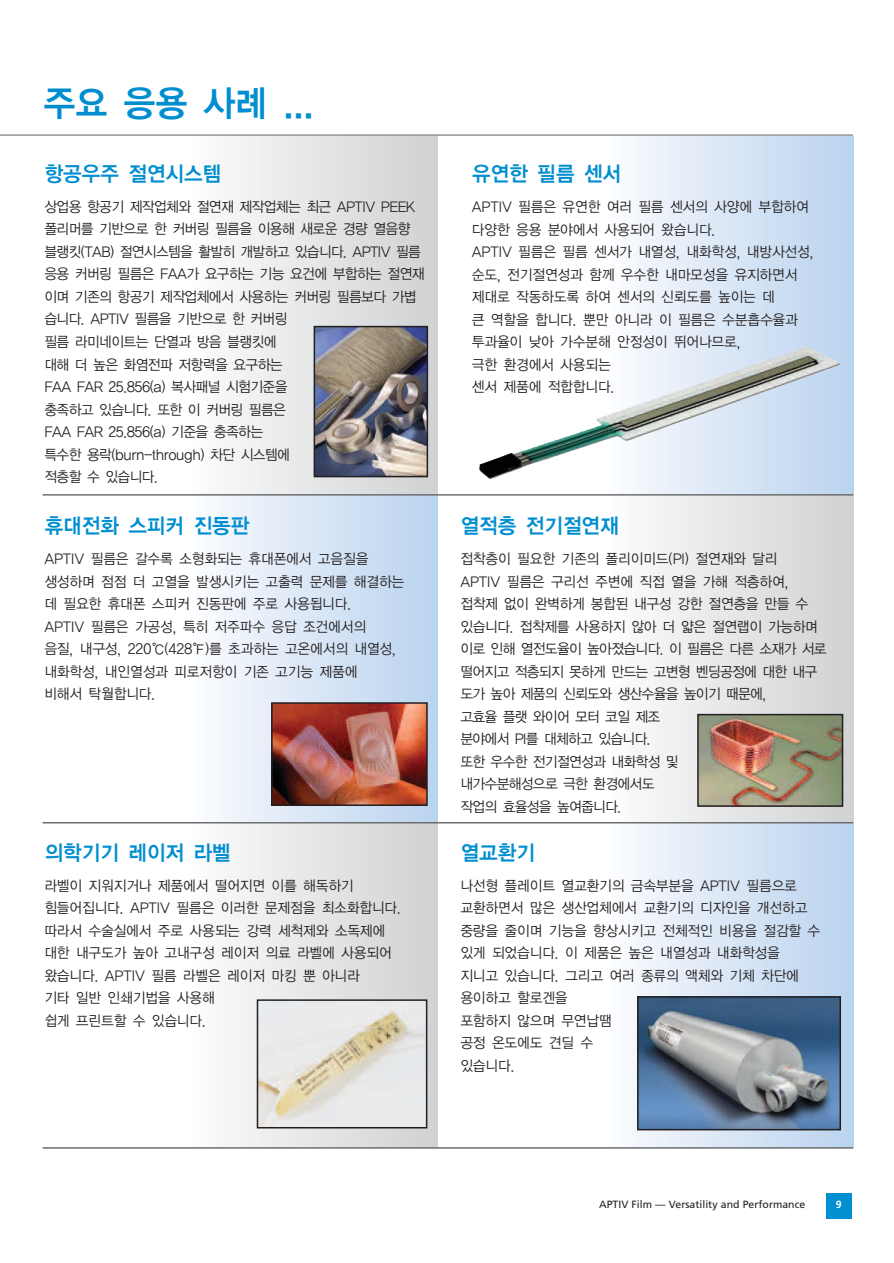
<style>
.page{position:relative;width:894px;height:1263px;background:#fff}
.page>*{position:absolute;margin:0;border:0;box-sizing:border-box;transform-origin:0 0}
.t1{font:36px "YGO14 KS Cms UHC H";color:#008ed0;scale:.95 1}
.t2{font:21px "YGO14 KS Cms UHC H";letter-spacing:-.07em;color:#008ed0;scale:.95 1}
.t3{font:14.25px/22.5px "YGO12 KS Cms UHC H";letter-spacing:-.07em;color:#231f20;scale:.95 1}
.t4{font:14.25px/22.5px "YGO12 KS Cms UHC H";letter-spacing:-.1em;color:#231f20;scale:.95 1}
.t5{font:14.25px/22.5px "YGO12 KS Cms UHC H";letter-spacing:-.11em;color:#231f20;scale:.95 1}
.t6{font:10.5px "Frutiger";color:#231f20}
.t7{font:700 10.5px "Frutiger";color:#fff}
</style>
<div class="page">
<div style="left:191px;top:136px;width:246px;height:358px;background:linear-gradient(to right,#fcfcfc,#d0d1d3)"></div>
<div style="left:607px;top:136px;width:246px;height:358px;background:linear-gradient(to right,#fcfcfe,#bad3ee)"></div>
<div style="left:610px;top:494px;width:243px;height:330px;background:linear-gradient(to right,#fcfcfc,#d0d1d3)"></div>
<div style="left:191px;top:494px;width:246px;height:329px;background:linear-gradient(to right,#fcfcff,#b9d2ed)"></div>
<div style="left:825px;top:1192px;width:26px;height:26px;background:#008fd0"></div>
<img style="left:479px;top:346px;width:360px;height:133px">
<img style="left:274px;top:705px;width:150px;height:98px">
<div style="left:271px;top:702px;width:156px;height:104px;border:2px solid #231f20"></div>
<div style="left:191px;top:824px;width:246px;height:323px;background:linear-gradient(to right,#fcfcfd,#cecfd1)"></div>
<div style="left:607px;top:824px;width:246px;height:323px;background:linear-gradient(to right,#fbfbfd,#b9d2ed)"></div>
<img style="left:259px;top:1002px;width:165px;height:123px">
<div style="left:256px;top:999px;width:171px;height:129px;border:2px solid #231f20"></div>
<img style="left:700px;top:717px;width:140px;height:87px">
<div style="left:697px;top:714px;width:146px;height:93px;border:2px solid #231f20"></div>
<img style="left:316px;top:329px;width:109px;height:145px">
<div style="left:313px;top:326px;width:115px;height:151px;border:2px solid #231f20"></div>
<img style="left:640px;top:999px;width:197px;height:128px">
<div style="left:637px;top:996px;width:203px;height:134px;border:2px solid #231f20"></div>
<hr style="left:43px;top:494px;width:810px;height:1px;background:#6d6e70">
<hr style="left:43px;top:822px;width:810px;height:1px;background:#6d6e70">
<hr style="left:43px;top:1147px;width:810px;height:1px;background:#6d6e70">
<hr style="left:0;top:134px;width:852px;height:2px;background:#939598">
<h1 class="t1" style="left:43px;top:87px;width:288px">주요 응용 사례 ...</h1>
<h2 class="t2" style="left:44px;top:164px;width:189px">항공우주 절연시스템</h2>
<p class="t4" style="left:44px;top:196px;width:402px">상업용 항공기 제작업체와 절연재 제작업체는 최근 APTIV PEEK 폴리머를 기반으로 한 커버링 필름을 이용해 새로운 경량 열음향 블랭킷(TAB) 절연시스템을 활발히 개발하고 있습니다. APTIV 필름 응용 커버링 필름은 FAA가 요구하는 기능 요건에 부합하는 절연재 이며 기존의 항공기 제작업체에서 사용하는 커버링 필름보다 가볍 습니다. APTIV 필름을 기반으로 한 커버링<br>필름 라미네이트는 단열과 방음 블랭킷에<br>대해 더 높은 화염전파 저항력을 요구하는<br>FAA FAR 25.856(a) 복사패널 시험기준을<br>충족하고 있습니다. 또한 이 커버링 필름은<br>FAA FAR 25.856(a) 기준을 충족하는<br>특수한 용락(burn-through) 차단 시스템에<br>적층할 수 있습니다.</p>
<h2 class="t2" style="left:44px;top:516px;width:218px">휴대전화 스피커 진동판</h2>
<p class="t3" style="left:44px;top:548px;width:381px">APTIV 필름은 갈수록 소형화되는 휴대폰에서 고음질을 생성하며 점점 더 고열을 발생시키는 고출력 문제를 해결하는 데 필요한 휴대폰 스피커 진동판에 주로 사용됩니다.<br>APTIV 필름은 가공성, 특히 저주파수 응답 조건에서의<br>음질, 내구성, 220℃(428℉)를 초과하는 고온에서의 내열성, 내화학성, 내인열성과 피로저항이 기존 고기능 제품에<br>비해서 탁월합니다.</p>
<h2 class="t2" style="left:44px;top:843px;width:199px">의학기기 레이저 라벨</h2>
<p class="t3" style="left:44px;top:875px;width:378px">라벨이 지워지거나 제품에서 떨어지면 이를 해독하기 힘들어집니다. APTIV 필름은 이러한 문제점을 최소화합니다. 따라서 수술실에서 주로 사용되는 강력 세척제와 소독제에 대한 내구도가 높아 고내구성 레이저 의료 라벨에 사용되어 왔습니다. APTIV 필름 라벨은 레이저 마킹 뿐 아니라<br>기타 일반 인쇄기법을 사용해<br>쉽게 프린트할 수 있습니다.</p>
<h2 class="t2" style="left:471px;top:165px;width:160px">유연한 필름 센서</h2>
<p class="t3" style="left:471px;top:197px;width:362px">APTIV 필름은 유연한 여러 필름 센서의 사양에 부합하여 다양한 응용 분야에서 사용되어 왔습니다.<br>APTIV 필름은 필름 센서가 내열성, 내화학성, 내방사선성, 순도, 전기절연성과 함께 우수한 내마모성을 유지하면서 제대로 작동하도록 하여 센서의 신뢰도를 높이는 데<br>큰 역할을 합니다. 뿐만 아니라 이 필름은 수분흡수율과 투과율이 낮아 가수분해 안정성이 뛰어나므로,<br>극한 환경에서 사용되는<br>센서 제품에 적합합니다.</p>
<h2 class="t2" style="left:460px;top:516px;width:169px">열적층 전기절연재</h2>
<p class="t5" style="left:460px;top:548px;width:388px">접착층이 필요한 기존의 폴리이미드(PI) 절연재와 달리<br>APTIV 필름은 구리선 주변에 직접 열을 가해 적층하여, 접착제 없이 완벽하게 봉합된 내구성 강한 절연층을 만들 수 있습니다. 접착제를 사용하지 않아 더 얇은 절연랩이 가능하며 이로 인해 열전도율이 높아졌습니다. 이 필름은 다른 소재가 서로 떨어지고 적층되지 못하게 만드는 고변형 벤딩공정에 대한 내구 도가 높아 제품의 신뢰도와 생산수율을 높이기 때문에,<br>고효율 플랫 와이어 모터 코일 제조<br>분야에서 PI를 대체하고 있습니다.<br>또한 우수한 전기절연성과 내화학성 및<br>내가수분해성으로 극한 환경에서도<br>작업의 효율성을 높여줍니다.</p>
<h2 class="t2" style="left:460px;top:843px;width:81px">열교환기</h2>
<p class="t3" style="left:460px;top:875px;width:381px">나선형 플레이트 열교환기의 금속부분을 APTIV 필름으로 교환하면서 많은 생산업체에서 교환기의 디자인을 개선하고 중량을 줄이며 기능을 향상시키고 전체적인 비용을 절감할 수 있게 되었습니다. 이 제품은 높은 내열성과 내화학성을 지니고 있습니다. 그리고 여러 종류의 액체와 기체 차단에 용이하고 할로겐을<br>포함하지 않으며 무연납땜<br>공정 온도에도 견딜 수<br>있습니다.</p>
<p class="t6" style="left:599px;top:1199px;width:207px">APTIV Film — Versatility and Performance</p>
<p class="t7" style="left:835px;top:1200px;width:7px">9</p>
</div>
